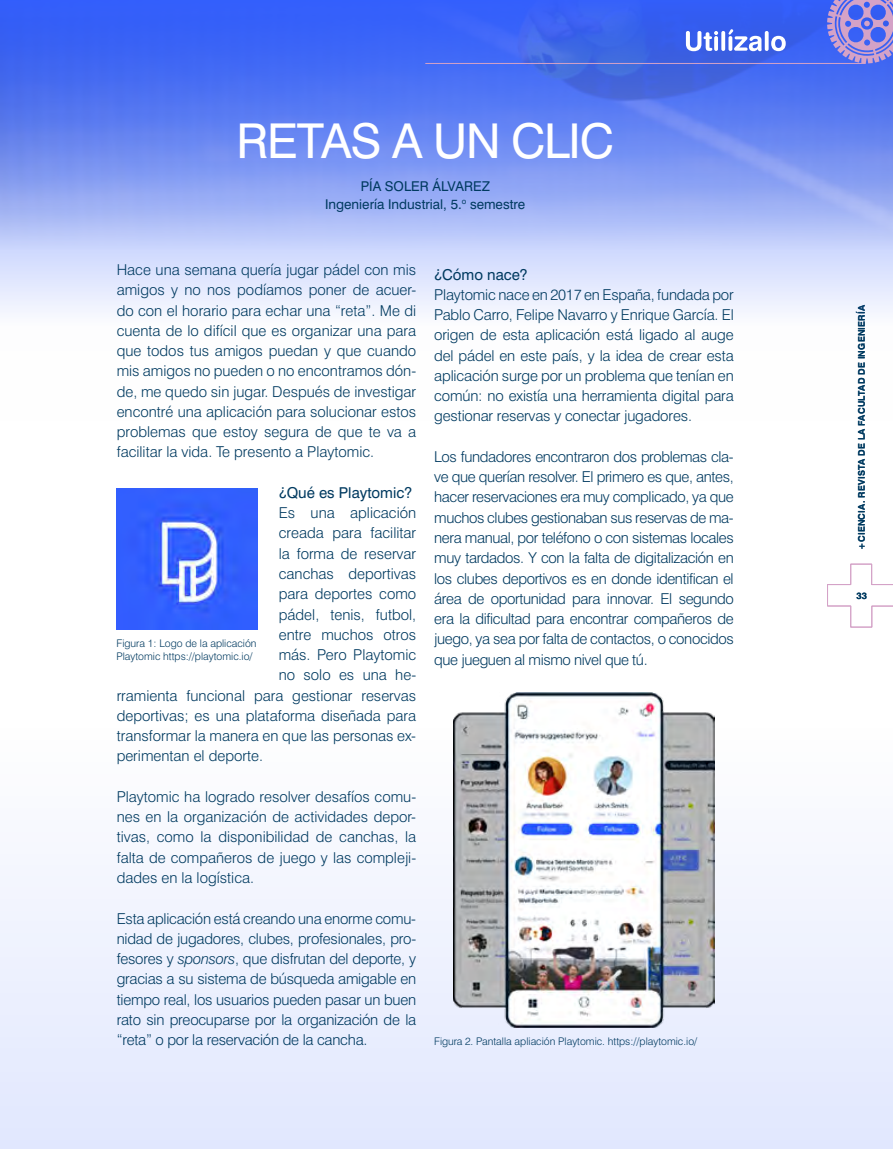
<style>
.page{position:relative;width:893px;height:1149px;background:#fff}
.page>*{position:absolute;margin:0;border:0;box-sizing:border-box;transform-origin:0 0}
.t1{font:48px "Swiss 721 Roman";letter-spacing:-.025em;color:#fff}
.t2{font:300 15px/20.2px "Swiss 721";color:#003a60;text-align:justify}
.t3{font:15px "Swiss 721 Roman";color:#003a60}
.t4{font:13.5px/18px "Swiss 721 Roman";color:#003a60;text-align:center}
.t5{font:300 10.5px/13.5px "Swiss 721";color:#003a60}
.t6{font:700 9.15px "Swiss 721";color:#003a60}
.t7{font:700 9px "Swiss 721";letter-spacing:.02em;color:#003a60}
.s1{font-style:italic}
</style>
<div class="page">
<div style="left:0;top:595px;width:893px;height:553px;background:linear-gradient(to bottom,#fff,#e2e8fd)"></div>
<svg style="left:0;top:0;width:893px;height:313px;background:#849df5"></svg>
<svg style="left:686px;top:29px;width:100px;height:22px"></svg>
<svg style="left:827px;top:563px;width:66px;height:64px"></svg>
<svg style="left:827px;top:0;width:66px;height:63px;background:#8a83db"></svg>
<hr style="left:426px;top:63px;width:439px;height:1px;background:#d4a2c7">
<img style="left:116px;top:488px;width:142px;height:141px">
<img style="left:453px;top:692px;width:262px;height:334px">
<h1 class="t1" style="left:237px;top:112px;width:379px">RETAS A UN CLIC</h1>
<p class="t4" style="left:325px;top:177px;width:202px">PÍA SOLER ÁLVAREZ<br>Ingeniería Industrial, 5.<sup>o</sup> semestre</p>
<p class="t2" style="left:117px;top:259px;width:301px">Hace una semana quería jugar pádel con mis amigos y no nos podíamos poner de acuer&shy;do con el horario para echar una “reta”. Me di cuenta de lo difícil que es organizar una para que todos tus amigos puedan y que cuando mis amigos no pueden o no encontramos dón&shy;de, me quedo sin jugar. Después de investigar encontré una aplicación para solucionar estos problemas que estoy segura de que te va a facilitar la vida. Te presento a Playtomic.</p>
<p class="t3" style="left:279px;top:483px;width:135px">¿Qué es Playtomic?</p>
<p class="t2" style="left:279px;top:502px;width:139px">Es una aplicación</p>
<p class="t2" style="left:279px;top:522px;width:139px">creada para facilitar</p>
<p class="t2" style="left:279px;top:543px;width:139px">la forma de reservar</p>
<p class="t2" style="left:279px;top:563px;width:139px">canchas deportivas</p>
<p class="t2" style="left:279px;top:583px;width:139px">para deportes como</p>
<p class="t2" style="left:279px;top:603px;width:139px">pádel, tenis, futbol,</p>
<p class="t2" style="left:279px;top:624px;width:139px">entre muchos otros</p>
<p class="t2" style="left:279px;top:644px;width:139px">más. Pero Playtomic</p>
<p class="t2" style="left:279px;top:664px;width:139px">no solo es una he-</p>
<p class="t2" style="left:117px;top:684px;width:301px">rramienta funcional para gestionar reservas</p>
<p class="t2" style="left:117px;top:705px;width:301px">deportivas; es una plataforma diseñada para</p>
<p class="t2" style="left:117px;top:725px;width:301px">transformar la manera en que las personas ex-</p>
<p class="t2" style="left:117px;top:745px;width:148px">perimentan el deporte.</p>
<p class="t2" style="left:117px;top:786px;width:301px">Playtomic ha logrado resolver desafíos comu&shy;nes en la organización de actividades depor&shy;tivas, como la disponibilidad de canchas, la falta de compañeros de juego y las compleji&shy;dades en la logística.</p>
<p class="t2" style="left:117px;top:907px;width:301px">Esta aplicación está creando una enorme comu&shy;nidad de jugadores, clubes, profesionales, pro&shy;fesores y <span class="s1">sponsors</span>, que disfrutan del deporte, y gracias a su sistema de búsqueda amigable en tiempo real, los usuarios pueden pasar un buen rato sin preocuparse por la organización de la “reta” o por la reservación de la cancha.</p>
<p class="t5" style="left:116px;top:636px;width:142px">Figura 1: Logo de la aplicación<br>Playtomic https://playtomic.io/</p>
<p class="t3" style="left:434px;top:265px;width:95px">¿Cómo nace?</p>
<p class="t2" style="left:434px;top:284px;width:301px">Playtomic nace en 2017 en España, fundada por Pablo Carro, Felipe Navarro y Enrique García. El origen de esta aplicación está ligado al auge del pádel en este país, y la idea de crear esta aplicación surge por un problema que tenían en común: no existía una herramienta digital para gestionar reservas y conectar jugadores.</p>
<p class="t2" style="left:434px;top:446px;width:301px">Los fundadores encontraron dos problemas cla&shy;ve que querían resolver. El primero es que, antes, hacer reservaciones era muy complicado, ya que muchos clubes gestionaban sus reservas de ma&shy;nera manual, por teléfono o con sistemas locales muy tardados. Y con la falta de digitalización en los clubes deportivos es en donde identifican el área de oportunidad para innovar. El segundo era la dificultad para encontrar compañeros de juego, ya sea por falta de contactos, o conocidos que jueguen al mismo nivel que tú.</p>
<p class="t5" style="left:434px;top:1034px;width:264px">Figura 2. Pantalla apliación Playtomic. https://playtomic.io/</p>
<p class="t7" style="left:856px;top:549px;width:246px;rotate:-90deg">+CIENCIA. REVISTA DE LA FACULTAD DE INGENIERÍA</p>
<p class="t6" style="left:856px;top:590px;width:12px">33</p>
</div>
